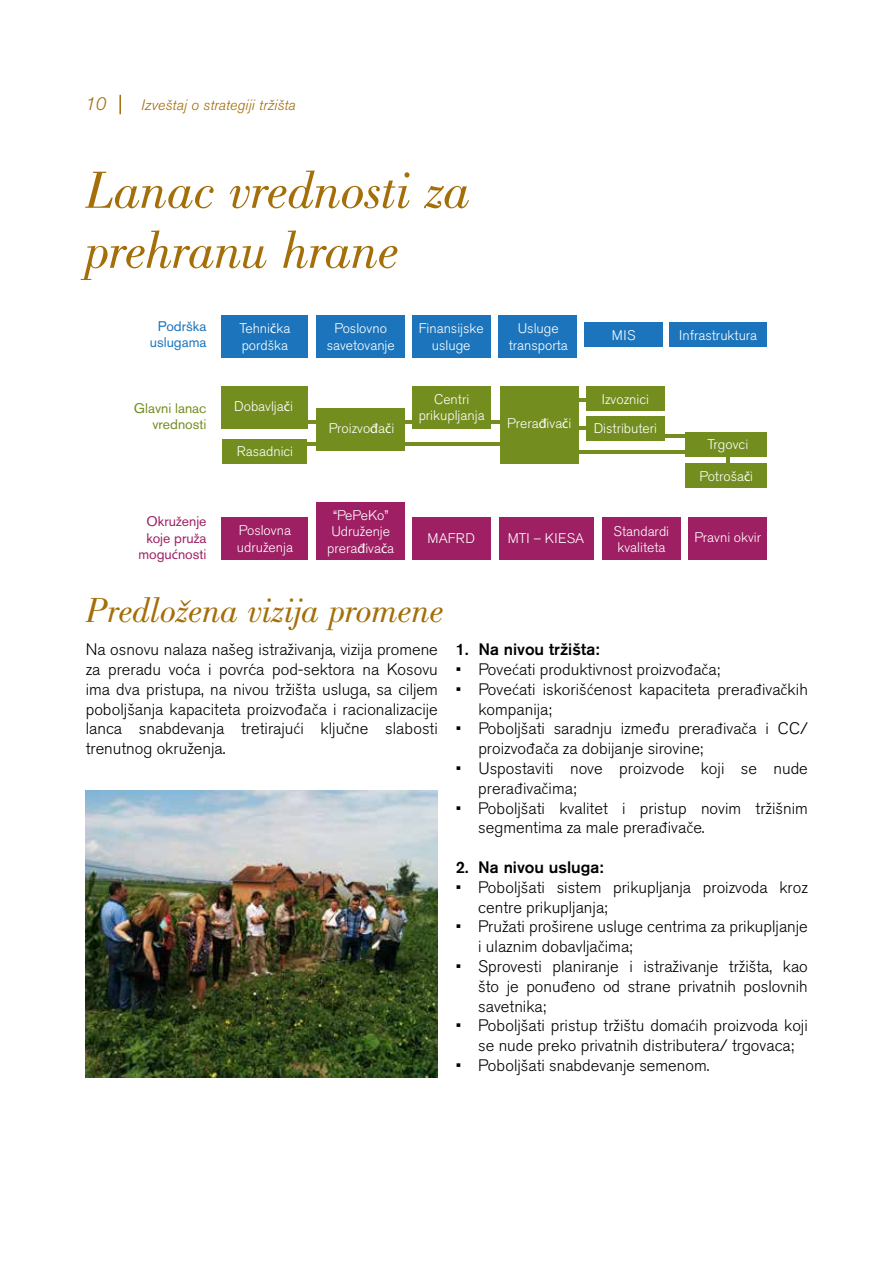
<style>
.page{position:relative;width:893px;height:1263px;background:#fff}
.page>*{position:absolute;margin:0;border:0;box-sizing:border-box;transform-origin:0 0}
.t1{font:italic 54px/60px "Bodoni LT Pro";letter-spacing:-.015em;color:#a46e08}
.t2{font:italic 36px "Bodoni LT Pro";letter-spacing:-.01em;color:#a46e08}
.t3{font:italic 300 18px "Akzidenz Grotesk BQ";color:#a46e08}
.t4{font:300 16.5px/19.8px "Akzidenz Grotesk BQ";color:#000}
.t5{font:500 16.5px "Akzidenz Grotesk BQ";color:#000}
.t6{font:italic 300 15px "Akzidenz Grotesk BQ";letter-spacing:.005em;color:#a46e08}
.t7{font:300 13.8px/16.6px "Akzidenz Grotesk BQ";color:#fff;text-align:center}
.t8{font:13.8px/16.6px "Akzidenz Grotesk BQ";color:#9e1f63;text-align:right}
.t9{font:13.8px/16.6px "Akzidenz Grotesk BQ";color:#738d1f;text-align:right}
.t10{font:13.8px/16.6px "Akzidenz Grotesk BQ";color:#1c75bc;text-align:center}
.s1{font-family:"Myriad Pro";font-weight:400}
.s2{font-family:"Myriad Pro"}
.s3{font-family:"Calibri"}
</style>
<div class="page">
<svg style="left:119px;top:95px;width:2px;height:19px"></svg>
<img style="left:85px;top:790px;width:353px;height:287px">
<div style="left:221px;top:315px;width:86px;height:43px;background:#1c75bc"></div>
<div style="left:316px;top:315px;width:88px;height:43px;background:#1c75bc"></div>
<div style="left:412px;top:315px;width:78px;height:43px;background:#1c75bc"></div>
<div style="left:499px;top:315px;width:78px;height:43px;background:#1c75bc"></div>
<div style="left:585px;top:322px;width:78px;height:25px;background:#1c75bc"></div>
<div style="left:221px;top:518px;width:86px;height:42px;background:#9e1f63"></div>
<div style="left:316px;top:502px;width:88px;height:58px;background:#9e1f63"></div>
<div style="left:412px;top:518px;width:78px;height:42px;background:#9e1f63"></div>
<div style="left:499px;top:518px;width:94px;height:42px;background:#9e1f63"></div>
<div style="left:689px;top:518px;width:78px;height:42px;background:#9e1f63"></div>
<div style="left:602px;top:518px;width:78px;height:42px;background:#9e1f63"></div>
<div style="left:670px;top:322px;width:97px;height:25px;background:#1c75bc"></div>
<div style="left:221px;top:386px;width:86px;height:42px;background:#738d1f"></div>
<div style="left:316px;top:408px;width:88px;height:42px;background:#738d1f"></div>
<div style="left:413px;top:386px;width:78px;height:42px;background:#738d1f"></div>
<div style="left:500px;top:386px;width:78px;height:77px;background:#738d1f"></div>
<div style="left:586px;top:386px;width:78px;height:25px;background:#738d1f"></div>
<div style="left:586px;top:416px;width:78px;height:25px;background:#738d1f"></div>
<div style="left:685px;top:432px;width:82px;height:25px;background:#738d1f"></div>
<div style="left:685px;top:463px;width:82px;height:25px;background:#738d1f"></div>
<div style="left:223px;top:438px;width:84px;height:25px;background:#738d1f"></div>
<hr style="left:303px;top:420px;width:17px;height:3px;background:#738d1f">
<hr style="left:402px;top:420px;width:17px;height:3px;background:#738d1f">
<hr style="left:488px;top:420px;width:17px;height:3px;background:#738d1f">
<hr style="left:575px;top:399px;width:17px;height:3px;background:#738d1f">
<hr style="left:575px;top:427px;width:17px;height:3px;background:#738d1f">
<hr style="left:661px;top:435px;width:43px;height:3px;background:#738d1f">
<hr style="left:726px;top:455px;width:3px;height:17px;background:#738d1f">
<hr style="left:303px;top:443px;width:17px;height:3px;background:#738d1f">
<hr style="left:402px;top:443px;width:107px;height:3px;background:#738d1f">
<hr style="left:573px;top:451px;width:132px;height:3px;background:#738d1f">
<p class="t3" style="left:85px;top:94px;width:22px">10</p>
<p class="t6" style="left:141px;top:96px;width:156px">Izveštaj o strategiji tržišta</p>
<h1 class="t1" style="left:86px;top:160px;width:386px">Lanac vrednosti za prehranu hrane</h1>
<p class="t10" style="left:150px;top:317px;width:58px">Podrška uslugama</p>
<p class="t7" style="left:240px;top:320px;width:52px;text-align:left">Tehni<span class="s1">č</span>ka pordška</p>
<p class="t7" style="left:327px;top:320px;width:70px">Poslovno savetovanje</p>
<p class="t7" style="left:419px;top:320px;width:67px">Finansijske usluge</p>
<p class="t7" style="left:509px;top:320px;width:61px">Usluge transporta</p>
<p class="t7" style="left:612px;top:327px;width:25px">MIS</p>
<p class="t9" style="left:134px;top:399px;width:74px">Glavni lanac vrednosti</p>
<p class="t7" style="left:234px;top:398px;width:60px">Dobavlja<span class="s1">č</span>i</p>
<p class="t7" style="left:237px;top:443px;width:58px">Rasadnici</p>
<p class="t7" style="left:329px;top:420px;width:67px">Proizvo<span class="s1">đ</span>a<span class="s1">č</span>i</p>
<p class="t7" style="left:419px;top:391px;width:68px">Centri prikupljanja</p>
<p class="t7" style="left:507px;top:415px;width:66px">Prera<span class="s1">đ</span>iva<span class="s1">č</span>i</p>
<p class="t7" style="left:594px;top:384px;width:65px;line-height:29.8px">Izvoznici<br>Distributeri</p>
<p class="t7" style="left:679px;top:327px;width:79px">Infrastruktura</p>
<p class="t7" style="left:707px;top:436px;width:42px">Trgovci</p>
<p class="t7" style="left:699px;top:468px;width:55px">Potroša<span class="s1">č</span>i</p>
<p class="t8" style="left:138px;top:513px;width:70px">Okruženje koje pruža mogu<span class="s2">ć</span>nosti</p>
<p class="t7" style="left:237px;top:522px;width:58px;text-align:left">Poslovna udruženja</p>
<p class="t7" style="left:327px;top:507px;width:69px">“PePeKo”<br>Udruženje prera<span class="s1">đ</span>iva<span class="s1">č</span>a</p>
<p class="t7" style="left:614px;top:523px;width:57px;text-align:left">Standardi kvaliteta</p>
<p class="t7" style="left:428px;top:530px;width:49px">MAFRD</p>
<p class="t7" style="left:508px;top:530px;width:78px">MTI – KIESA</p>
<p class="t7" style="left:694px;top:530px;width:68px">Pravni okvir</p>
<h2 class="t2" style="left:86px;top:590px;width:360px">Predložena vizija promene</h2>
<p class="t4" style="left:86px;top:640px;width:354px;text-align:justify">Na osnovu nalaza našeg istraživanja, vizija promene za preradu voc<span class="s3">́</span>a i povrc<span class="s3">́</span>a pod-sektora na Kosovu ima dva pristupa, na nivou tržišta usluga, sa ciljem poboljšanja kapaciteta proizvo<span class="s3">đ</span>a<span class="s3">č</span>a i racionalizacije lanca snabdevanja tretiraju<span class="s3">ć</span>i klju<span class="s3">č</span>ne slabosti trenutnog okruženja.</p>
<p class="t5" style="left:456px;top:639px;width:145px">1. Na nivou tržišta:</p>
<p class="t4" style="left:456px;top:660px;width:266px">• Pove<span class="s3">ć</span>ati produktivnost proizvo<span class="s3">đ</span>a<span class="s3">č</span>a;</p>
<p class="t4" style="left:478px;top:679px;width:331px;text-indent:-23px">• Pove<span class="s3">ć</span>ati iskoriš<span class="s3">ć</span>enost kapaciteta prera<span class="s3">đ</span>iva<span class="s3">č</span>kih kompanija;</p>
<p class="t4" style="left:478px;top:719px;width:331px;text-indent:-23px">• Poboljšati saradnju izme<span class="s3">đ</span>u prera<span class="s3">đ</span>iva<span class="s3">č</span>a i CC/ proizvo<span class="s3">đ</span>a<span class="s3">č</span>a za dobijanje sirovine;</p>
<p class="t4" style="left:478px;top:759px;width:331px;text-indent:-22px">• Uspostaviti nove proizvode koji se nude prera<span class="s3">đ</span>iva<span class="s3">č</span>ima;</p>
<p class="t4" style="left:478px;top:798px;width:331px;text-indent:-22px">• Poboljšati kvalitet i pristup novim tržišnim segmentima za male prera<span class="s3">đ</span>iva<span class="s3">č</span>e.</p>
<p class="t5" style="left:456px;top:857px;width:149px">2. Na nivou usluga:</p>
<p class="t4" style="left:478px;top:877px;width:331px;text-indent:-23px">• Poboljšati sistem prikupljanja proizvoda kroz centre prikupljanja;</p>
<p class="t4" style="left:478px;top:917px;width:331px;text-indent:-23px">• Pružati proširene usluge centrima za prikupljanje i ulaznim dobavlja<span class="s3">č</span>ima;</p>
<p class="t4" style="left:478px;top:957px;width:331px;text-align:justify;text-indent:-22px">• Sprovesti planiranje i istraživanje tržišta, kao što je ponu<span class="s3">đ</span>eno od strane privatnih poslovnih savetnika;</p>
<p class="t4" style="left:456px;top:1016px;width:354px;text-align:center">• Poboljšati pristup tržištu doma<span class="s3">ć</span>ih proizvoda koji se nude preko privatnih distributera/ trgovaca;</p>
<p class="t4" style="left:456px;top:1056px;width:255px">• Poboljšati snabdevanje semenom.</p>
</div>
